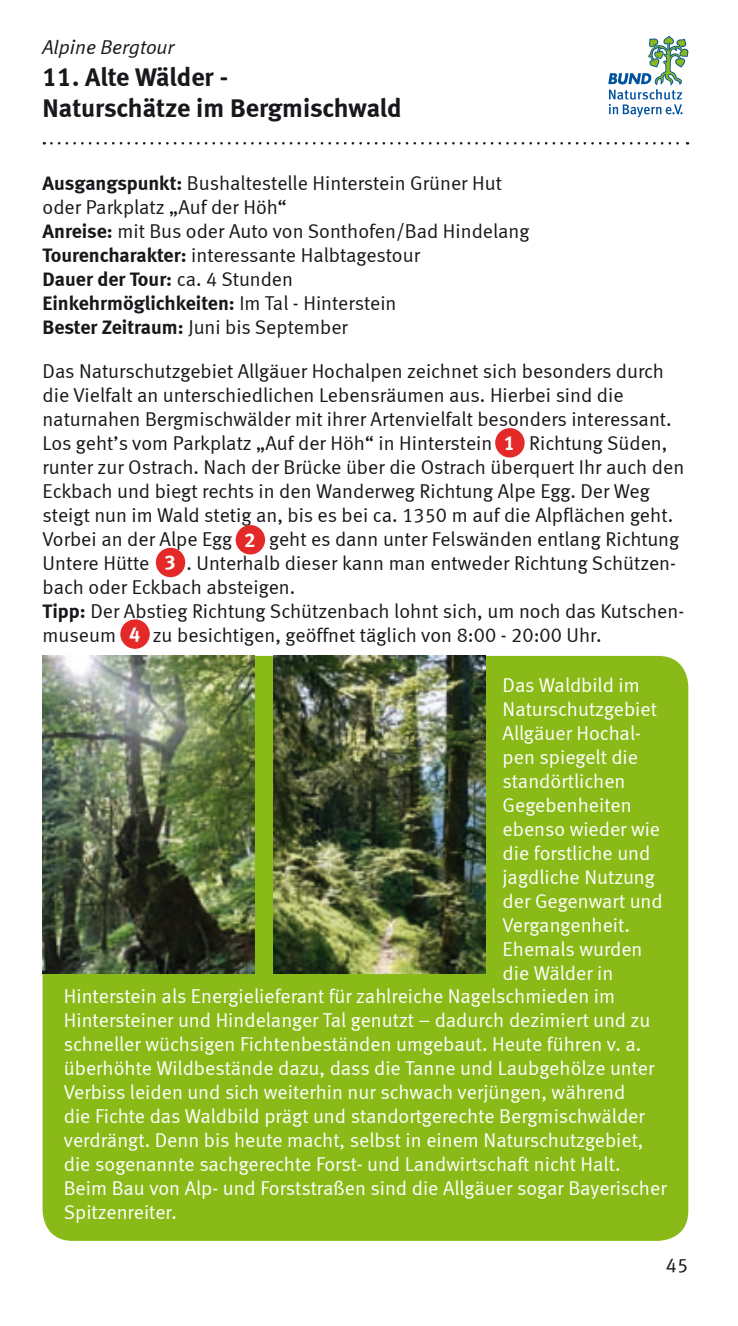
<style>
.page{position:relative;width:738px;height:1326px;background:#fff}
.page>*{position:absolute;margin:0;border:0;box-sizing:border-box;transform-origin:0 0}
.t1{font:26.25px/31.5px "Meta Bold LF";letter-spacing:-.005em;color:#1a171c}
.t2{font:20px/24px "Meta Normal LF";color:#1a171c}
.t3{font:20px "Meta Normal LF";color:#fff}
.t4{font:20px/24px "Meta Bold LF";color:#1a171c}
.t5{font:italic 20px "Meta Normal LF";color:#1a171c}
.t6{font:20px "Meta Bold LF";color:#fff}
.s1{font-family:"Meta Bold LF"}
.s2{font-family:"Meta Normal LF"}
</style>
<div class="page">
<svg style="left:51px;top:142px;width:636px;height:2px"></svg>
<svg style="left:608px;top:35px;width:79px;height:82px"></svg>
<div style="left:43px;top:656px;width:644px;height:584px;background:#89ba17;border-radius:30px"></div>
<img style="left:43px;top:656px;width:211px;height:317px">
<img style="left:273px;top:656px;width:212px;height:317px">
<div style="left:495px;top:428px;width:29px;height:29px;background:#e42a28;border-radius:50%"></div>
<div style="left:235px;top:525px;width:30px;height:29px;background:#e42a28;border-radius:50%"></div>
<div style="left:120px;top:619px;width:30px;height:29px;background:#e42a28;border-radius:50%"></div>
<div style="left:156px;top:547px;width:29px;height:30px;background:#e42a28;border-radius:50%"></div>
<p class="t5" style="left:43px;top:36px;width:133px">Alpine Bergtour</p>
<h1 class="t1" style="left:43px;top:60px;width:360px">11. Alte Wälder -<br>Naturschätze im Bergmischwald</h1>
<p class="t2" style="left:43px;top:170px;width:488px"><span class="s1">Ausgangspunkt:</span> Bushaltestelle Hinterstein Grüner Hut oder Parkplatz „Auf der Höh“<br><span class="s1">Anreise:</span> mit Bus oder Auto von Sonthofen/Bad Hindelang <span class="s1">Tourencharakter:</span> interessante Halbtagestour</p>
<p class="t4" style="left:43px;top:266px;width:355px">Dauer der Tour: <span class="s2">ca. 4 Stunden<br></span>Einkehrmöglichkeiten: <span class="s2">Im Tal - Hinterstein</span></p>
<p class="t2" style="left:43px;top:314px;width:306px"><span class="s1">Bester Zeitraum:</span> Juni bis September</p>
<p class="t2" style="left:43px;top:359px;width:630px">Das Naturschutzgebiet Allgäuer Hochalpen zeichnet sich besonders durch die Vielfalt an unterschiedlichen Lebensräumen aus. Hierbei sind die naturnahen Bergmischwälder mit ihrer Artenvielfalt besonders interessant.<br>Los geht’s vom Parkplatz „Auf der Höh“ in Hinterstein</p>
<p class="t2" style="left:43px;top:431px;width:642px;text-indent:486px">Richtung Süden, runter zur Ostrach. Nach der Brücke über die Ostrach überquert Ihr auch den Eckbach und biegt rechts in den Wanderweg Richtung Alpe Egg. Der Weg steigt nun im Wald stetig an, bis es bei ca. 1350 m auf die Alpflächen geht.<br>Vorbei an der Alpe Egg</p>
<p class="t6" style="left:503px;top:430px;width:13px">1</p>
<p class="t2" style="left:269px;top:527px;width:411px">geht es dann unter Felswänden entlang Richtung</p>
<p class="t6" style="left:244px;top:527px;width:13px">2</p>
<p class="t2" style="left:43px;top:551px;width:642px;text-indent:144px">. Unterhalb dieser kann man entweder Richtung Schützen&shy;bach oder Eckbach absteigen.<br><span class="s1">Tipp:</span> Der Abstieg Richtung Schützenbach lohnt sich, um noch das Kutschen&shy;museum</p>
<p class="t6" style="left:164px;top:550px;width:13px">3</p>
<p class="t2" style="left:43px;top:551px;width:108px">Untere Hütte</p>
<p class="t2" style="left:153px;top:623px;width:450px">zu besichtigen, geöffnet täglich von 8:00 - 20:00 Uhr.</p>
<p class="t6" style="left:129px;top:622px;width:13px">4</p>
<p class="t3" style="left:502px;top:673px;width:138px">Das Waldbild im</p>
<p class="t3" style="left:502px;top:697px;width:156px">Naturschutzgebiet</p>
<p class="t3" style="left:502px;top:721px;width:140px">Allgäuer Hochal-</p>
<p class="t3" style="left:502px;top:745px;width:137px">pen spiegelt die</p>
<p class="t3" style="left:502px;top:769px;width:124px">standörtlichen</p>
<p class="t3" style="left:502px;top:793px;width:130px">Gegebenheiten</p>
<p class="t3" style="left:502px;top:817px;width:159px">ebenso wieder wie</p>
<p class="t3" style="left:502px;top:841px;width:149px">die forstliche und</p>
<p class="t3" style="left:502px;top:865px;width:153px">jagdliche Nutzung</p>
<p class="t3" style="left:502px;top:889px;width:161px">der Gegenwart und</p>
<p class="t3" style="left:502px;top:913px;width:129px">Vergangenheit.</p>
<p class="t3" style="left:502px;top:937px;width:141px">Ehemals wurden</p>
<p class="t3" style="left:502px;top:961px;width:112px">die Wälder in</p>
<p class="t3" style="left:64px;top:984px;width:552px">Hinterstein als Energielieferant für zahlreiche Nagelschmieden im</p>
<p class="t3" style="left:64px;top:1008px;width:587px">Hintersteiner und Hindelanger Tal genutzt – dadurch dezimiert und zu</p>
<p class="t3" style="left:64px;top:1032px;width:578px">schneller wüchsigen Fichtenbeständen umgebaut. Heute führen v. a.</p>
<p class="t3" style="left:64px;top:1056px;width:591px">überhöhte Wildbestände dazu, dass die Tanne und Laubgehölze unter</p>
<p class="t3" style="left:64px;top:1080px;width:562px">Verbiss leiden und sich weiterhin nur schwach verjüngen, während</p>
<p class="t3" style="left:64px;top:1104px;width:582px">die Fichte das Waldbild prägt und standortgerechte Bergmischwälder</p>
<p class="t3" style="left:64px;top:1128px;width:580px">verdrängt. Denn bis heute macht, selbst in einem Naturschutzgebiet,</p>
<p class="t3" style="left:64px;top:1152px;width:557px">die sogenannte sachgerechte Forst- und Landwirtschaft nicht Halt.</p>
<p class="t3" style="left:64px;top:1176px;width:603px">Beim Bau von Alp- und Forststraßen sind die Allgäuer sogar Bayerischer</p>
<p class="t3" style="left:64px;top:1200px;width:115px">Spitzenreiter.</p>
<p class="t2" style="left:665px;top:1252px;width:24px">45</p>
</div>
